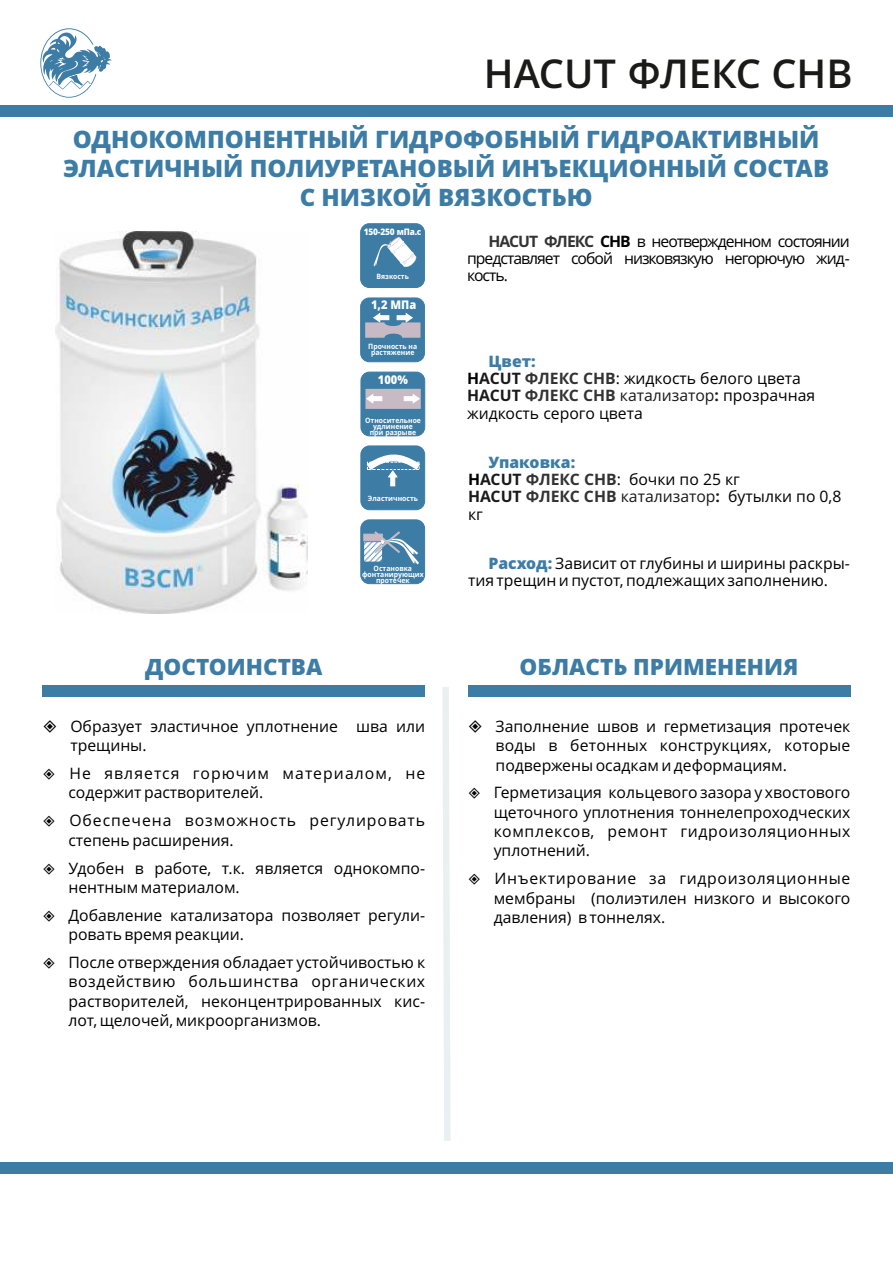
<style>
.page{position:relative;width:893px;height:1263px;background:#fff}
.page>*{position:absolute;margin:0;border:0;box-sizing:border-box;transform-origin:0 0}
.t1{font:600 39.75px "Open Sans";color:#1a1a18}
.t2{font:800 24px/29.4px "Open Sans";color:#3c7ca5;text-align:center}
.t3{font:800 22.5px "Open Sans";color:#3c7ca5}
.t4{font:15.75px/19.4px "Open Sans";color:#000}
.t5{font:15.75px/19.4px "Open Sans";letter-spacing:.06em;color:#000}
.t6{font:800 12px "Open Sans";color:#fefefe;scale:.93 1}
.t7{font:800 9px "Open Sans";letter-spacing:-.025em;color:#fff;scale:.93 1}
.t8{font:700 7.35px/6px "Open Sans";color:#fefefe;text-align:center;scale:.93 1}
.s1{font-weight:700;color:#333}
.s2{font-weight:700}
.s3{font-weight:800;color:#3c7ca5}
.s4{font-weight:700;color:#1a1a1a}
.s5{color:#1a1a1a}
</style>
<div class="page">
<svg style="left:442px;top:687px;width:9px;height:454px"></svg>
<div style="left:43px;top:685px;width:382px;height:12px;background:#3c7ca5"></div>
<div style="left:468px;top:685px;width:383px;height:12px;background:#3c7ca5"></div>
<div style="left:360px;top:519px;width:65px;height:65px;background:#3c7ca5;border:1px solid #3c7ca5;border-radius:9px"></div>
<img style="left:365px;top:543px;width:7px;height:17px">
<div style="left:363px;top:541px;width:20px;height:21px;border:1px solid #3c7ca5"></div>
<div style="left:363px;top:534px;width:20px;height:7px;background:#c7bac4;border:1px solid #c7bac4"></div>
<svg style="left:372px;top:531px;width:47px;height:33px"></svg>
<div style="left:360px;top:445px;width:65px;height:65px;background:#3c7ca5;border:1px solid #3c7ca5;border-radius:9px"></div>
<svg style="left:367px;top:454px;width:53px;height:33px"></svg>
<div style="left:361px;top:372px;width:64px;height:64px;background:#3c7ca5;border:1px solid #3c7ca5;border-radius:9px"></div>
<svg style="left:365px;top:389px;width:56px;height:20px"></svg>
<div style="left:360px;top:298px;width:65px;height:64px;background:#3c7ca5;border:1px solid #3c7ca5;border-radius:9px"></div>
<svg style="left:365px;top:312px;width:55px;height:26px"></svg>
<div style="left:360px;top:223px;width:65px;height:65px;background:#3c7ca5;border:1px solid #3c7ca5;border-radius:9px"></div>
<svg style="left:374px;top:236px;width:43px;height:31px"></svg>
<svg style="left:40px;top:28px;width:72px;height:70px"></svg>
<div style="left:0;top:105px;width:893px;height:12px;background:#3c7ca5"></div>
<img style="left:55px;top:231px;width:253px;height:382px">
<div style="left:0;top:1162px;width:893px;height:12px;background:#3c7ca5"></div>
<h1 class="t1" style="left:484px;top:58px;width:370px">HACUT ФЛЕКС СНВ</h1>
<h2 class="t2" style="left:63px;top:126px;width:768px">ОДНОКОМПОНЕНТНЫЙ ГИДРОФОБНЫЙ ГИДРОАКТИВНЫЙ<br>ЭЛАСТИЧНЫЙ ПОЛИУРЕТАНОВЫЙ ИНЪЕКЦИОННЫЙ СОСТАВ<br>С НИЗКОЙ ВЯЗКОСТЬЮ</h2>
<p class="t7" style="left:364px;top:228px;width:63px">150-250 мПа.с</p>
<p class="t8" style="left:377px;top:274px;width:36px">Вязкость</p>
<p class="t6" style="left:371px;top:300px;width:50px">1,2 МПа</p>
<p class="t8" style="left:368px;top:344px;width:54px">Прочность на растяжение</p>
<p class="t6" style="left:378px;top:375px;width:34px">100%</p>
<p class="t8" style="left:365px;top:418px;width:62px">Относительное удлинение<br>при разрыве</p>
<p class="t8" style="left:368px;top:496px;width:55px">Эластичность</p>
<p class="t8" style="left:362px;top:566px;width:68px">Остановка фонтанирующих протечек</p>
<p class="t4" style="left:467px;top:234px;width:384px;line-height:17.1px;text-align:justify;text-indent:21px"><span class="s1">HACUT ФЛЕКС</span> <span class="s2">СНВ</span> в неотвержденном состоянии представляет собой низковязкую негорючую жид&shy;кость.</p>
<p class="t4" style="left:467px;top:354px;width:350px;line-height:17.1px;text-indent:21px"><span class="s3">Цвет:<br></span><span class="s2">H</span><span class="s4">ACUT</span> <span class="s1">ФЛЕКС СНВ</span>: жидкость белого цвета<br><span class="s4">HACUT</span> <span class="s1">ФЛЕКС СНВ</span> <span class="s5">катализатор</span><span class="s4">:</span> прозрачная жидкость серого цвета</p>
<p class="t4" style="left:468px;top:455px;width:375px;line-height:17.1px;text-indent:20px"><span class="s3">Упаковка:<br></span><span class="s2">H</span><span class="s4">ACUT</span> <span class="s1">ФЛЕКС СНВ</span>: бочки по 25 кг<br><span class="s4">HACUT</span> <span class="s1">ФЛЕКС СНВ</span> <span class="s5">катализатор</span><span class="s4">:</span> бутылки по 0,8 кг</p>
<p class="t4" style="left:468px;top:556px;width:383px;line-height:17.1px;text-indent:20px"><span class="s3">Расход:</span> Зависит от глубины и ширины раскры&shy;тия трещин и пустот, подлежащих заполнению.</p>
<h3 class="t3" style="left:145px;top:658px;width:179px">ДОСТОИНСТВА</h3>
<h3 class="t3" style="left:519px;top:658px;width:280px">ОБЛАСТЬ ПРИМЕНЕНИЯ</h3>
<p class="t4" style="left:70px;top:718px;width:356px">Образует эластичное уплотнение шва или трещины.</p>
<p class="t5" style="left:68px;top:765px;width:358px">Не является горючим материалом, не содержит растворителей.</p>
<p class="t5" style="left:68px;top:812px;width:358px">Обеспечена возможность регулировать степень расширения.</p>
<p class="t4" style="left:68px;top:860px;width:358px">Удобен в работе, т.к. является однокомпо&shy;нентным материалом.</p>
<p class="t4" style="left:68px;top:907px;width:358px">Добавление катализатора позволяет регули&shy;ровать время реакции.</p>
<p class="t4" style="left:68px;top:954px;width:358px;text-align:justify">После отверждения обладает устойчивостью к воздействию большинства органических растворителей, неконцентрированных кис&shy;лот, щелочей, микроорганизмов.</p>
<p class="t4" style="left:496px;top:718px;width:356px;text-align:justify">Заполнение швов и герметизация протечек воды в бетонных конструкциях, которые подвержены осадкам и деформациям.</p>
<p class="t4" style="left:494px;top:785px;width:358px;text-align:justify">Герметизация кольцевого зазора у хвостового щеточного уплотнения тоннелепроходческих комплексов, ремонт гидроизоляционных уплотнений.</p>
<p class="t4" style="left:494px;top:870px;width:358px;text-align:justify">Инъектирование за гидроизоляционные мембраны (полиэтилен низкого и высокого давления) в тоннелях.</p>
</div>
